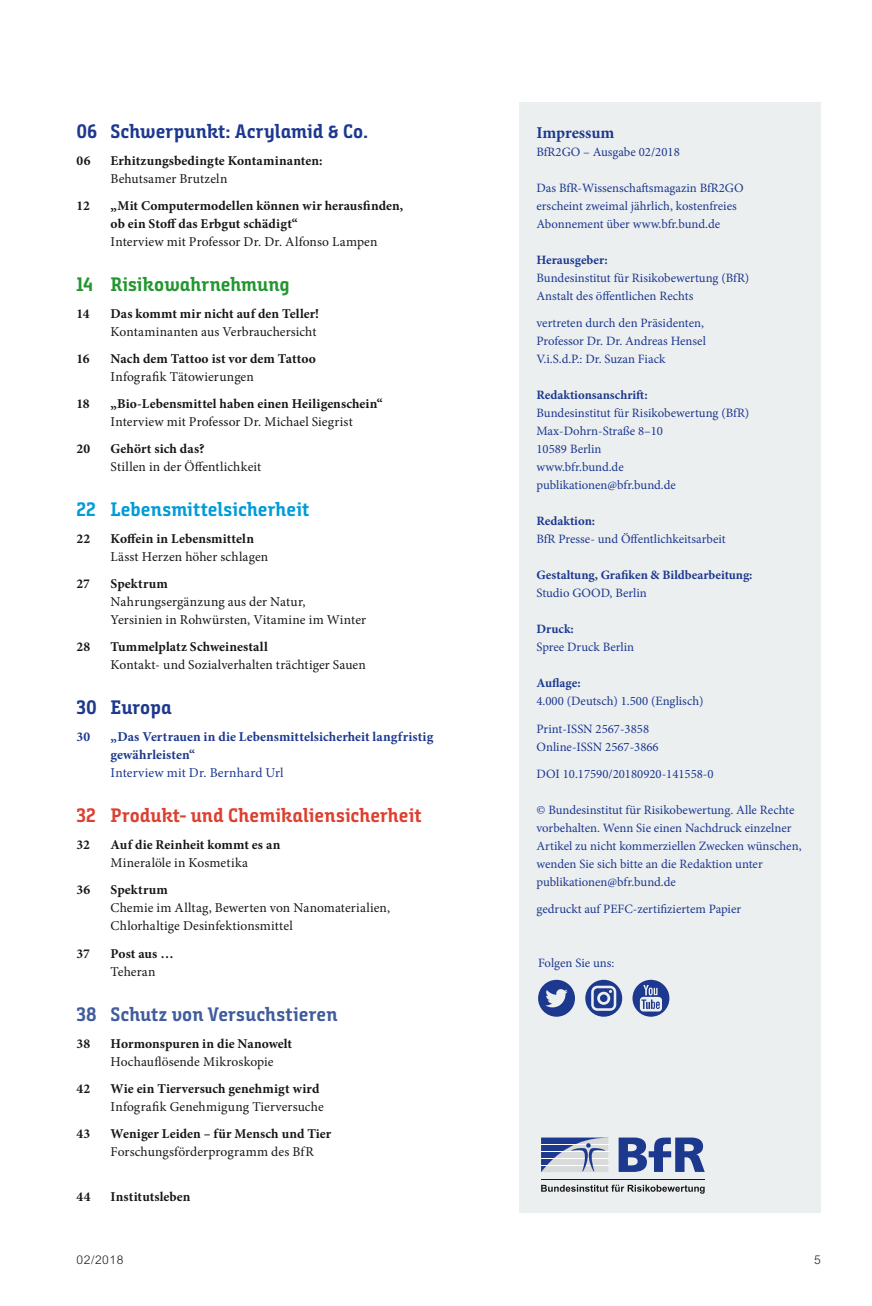
<style>
.page{position:relative;width:872px;height:1306px;background:#fff}
.page>*{position:absolute;margin:0;border:0;box-sizing:border-box;transform-origin:0 0}
.t1{font:19.5px "Bunday Slab Bold Up";color:#1c388f}
.t2{font:19.5px "Bunday Slab Bold Up";letter-spacing:.005em;color:#dd4030}
.t3{font:19.5px "Bunday Slab Bold Up";letter-spacing:.005em;color:#415c9c}
.t4{font:19.5px "Bunday Slab Bold Up";letter-spacing:.005em;color:#009bd9}
.t5{font:19.5px "Bunday Slab Bold Up";color:#239630}
.t6{font:700 16.5px "Minion Pro";letter-spacing:-.005em;color:#1c388f}
.t7{font:13.5px/18px "Minion Pro";letter-spacing:.005em;color:#181716}
.t8{font:700 13.5px/18px "Minion Pro";letter-spacing:.005em;color:#181716}
.t9{font:700 13.5px/18px "Minion Pro";letter-spacing:.005em;color:#1c388f}
.t10{font:13.5px "Minion Pro";letter-spacing:.01em;color:#1c388f}
.t11{font:12.75px/18px "Minion Pro";color:#1c388f}
.t12{font:700 12.75px "Minion Pro";color:#1c388f}
.t13{font:300 12px "Arial";letter-spacing:.05em;color:#181716}
</style>
<div class="page">
<div style="left:519px;top:102px;width:302px;height:1110px;background:#eceff0"></div>
<svg style="left:541px;top:1137px;width:163px;height:57px"></svg>
<div style="left:538px;top:979px;width:37px;height:37px;background:#1c388f;border-radius:50%"></div>
<svg style="left:545px;top:989px;width:23px;height:18px"></svg>
<svg style="left:585px;top:979px;width:37px;height:37px"></svg>
<svg style="left:591px;top:985px;width:25px;height:25px"></svg>
<div style="left:594px;top:988px;width:19px;height:20px;background:#1c388f;border-radius:4px"></div>
<svg style="left:597px;top:989px;width:15px;height:15px"></svg>
<svg style="left:632px;top:979px;width:37px;height:37px"></svg>
<svg style="left:640px;top:985px;width:22px;height:26px"></svg>
<h1 class="t1" style="left:77px;top:120px;width:293px">06 Schwerpunkt: Acrylamid &amp; Co.</h1>
<p class="t8" style="left:77px;top:152px;width:15px">06</p>
<p class="t8" style="left:111px;top:152px;width:214px">Erhitzungsbedingte Kontaminanten:</p>
<p class="t7" style="left:111px;top:170px;width:118px">Behutsamer Brutzeln</p>
<p class="t8" style="left:77px;top:197px;width:15px">12</p>
<p class="t8" style="left:111px;top:197px;width:294px">„Mit Computermodellen können wir herausfinden, ob ein Stoff das Erbgut schädigt“</p>
<p class="t7" style="left:111px;top:233px;width:268px">Interview mit Professor Dr. Dr. Alfonso Lampen</p>
<h1 class="t5" style="left:77px;top:273px;width:215px">14 Risikowahrnehmung</h1>
<p class="t8" style="left:77px;top:305px;width:14px">14</p>
<p class="t8" style="left:111px;top:305px;width:210px">Das kommt mir nicht auf den Teller!</p>
<p class="t7" style="left:111px;top:323px;width:207px">Kontaminanten aus Verbrauchersicht</p>
<p class="t8" style="left:77px;top:350px;width:15px">16</p>
<p class="t8" style="left:111px;top:350px;width:207px">Nach dem Tattoo ist vor dem Tattoo</p>
<p class="t7" style="left:111px;top:368px;width:145px">Infografik Tätowierungen</p>
<p class="t8" style="left:77px;top:395px;width:15px">18</p>
<p class="t8" style="left:111px;top:395px;width:274px">„Bio-Lebensmittel haben einen Heiligenschein“</p>
<p class="t7" style="left:111px;top:413px;width:244px">Interview mit Professor Dr. Michael Siegrist</p>
<p class="t8" style="left:77px;top:440px;width:15px">20</p>
<p class="t8" style="left:111px;top:440px;width:95px">Gehört sich das?</p>
<p class="t7" style="left:111px;top:458px;width:152px">Stillen in der Öffentlichkeit</p>
<h1 class="t4" style="left:77px;top:498px;width:234px">22 Lebensmittelsicherheit</h1>
<p class="t8" style="left:77px;top:530px;width:15px">22</p>
<p class="t8" style="left:111px;top:530px;width:145px">Koffein in Lebensmitteln</p>
<p class="t7" style="left:111px;top:548px;width:159px">Lässt Herzen höher schlagen</p>
<p class="t8" style="left:77px;top:575px;width:15px">27</p>
<p class="t8" style="left:111px;top:575px;width:59px">Spektrum</p>
<p class="t7" style="left:111px;top:593px;width:257px">Nahrungsergänzung aus der Natur,<br>Yersinien in Rohwürsten, Vitamine im Winter</p>
<p class="t8" style="left:77px;top:638px;width:15px">28</p>
<p class="t8" style="left:111px;top:638px;width:159px">Tummelplatz Schweinestall</p>
<p class="t7" style="left:111px;top:656px;width:257px">Kontakt- und Sozialverhalten trächtiger Sauen</p>
<h1 class="t1" style="left:77px;top:696px;width:97px">30 Europa</h1>
<p class="t9" style="left:77px;top:728px;width:15px">30</p>
<p class="t9" style="left:111px;top:728px;width:324px">„Das Vertrauen in die Lebensmittelsicherheit langfristig gewährleisten“</p>
<p class="t10" style="left:111px;top:764px;width:174px">Interview mit Dr. Bernhard Url</p>
<h1 class="t2" style="left:77px;top:804px;width:347px">32 Produkt- und Chemikaliensicherheit</h1>
<p class="t8" style="left:77px;top:836px;width:15px">32</p>
<p class="t8" style="left:111px;top:836px;width:171px">Auf die Reinheit kommt es an</p>
<p class="t7" style="left:111px;top:854px;width:139px">Mineralöle in Kosmetika</p>
<p class="t8" style="left:77px;top:881px;width:15px">36</p>
<p class="t8" style="left:111px;top:881px;width:59px">Spektrum</p>
<p class="t7" style="left:111px;top:899px;width:281px">Chemie im Alltag, Bewerten von Nanomaterialien,<br>Chlorhaltige Desinfektionsmittel</p>
<p class="t8" style="left:77px;top:944px;width:15px">37</p>
<p class="t8" style="left:111px;top:944px;width:65px">Post aus …</p>
<p class="t7" style="left:111px;top:962px;width:47px">Teheran</p>
<h1 class="t3" style="left:77px;top:1002px;width:262px">38 Schutz von Versuchstieren</h1>
<p class="t8" style="left:77px;top:1034px;width:15px">38</p>
<p class="t8" style="left:111px;top:1034px;width:183px">Hormonspuren in die Nanowelt</p>
<p class="t7" style="left:111px;top:1052px;width:165px">Hochauflösende Mikroskopie</p>
<p class="t8" style="left:77px;top:1079px;width:15px">42</p>
<p class="t8" style="left:111px;top:1079px;width:210px">Wie ein Tierversuch genehmigt wird</p>
<p class="t7" style="left:111px;top:1097px;width:215px">Infografik Genehmigung Tierversuche</p>
<p class="t8" style="left:77px;top:1124px;width:15px">43</p>
<p class="t8" style="left:111px;top:1124px;width:222px">Weniger Leiden – für Mensch und Tier</p>
<p class="t7" style="left:111px;top:1142px;width:205px">Forschungsförderprogramm des BfR</p>
<p class="t8" style="left:77px;top:1187px;width:15px">44</p>
<p class="t8" style="left:111px;top:1187px;width:81px">Institutsleben</p>
<p class="t6" style="left:536px;top:121px;width:80px">Impressum</p>
<p class="t11" style="left:536px;top:143px;width:145px">BfR2GO – Ausgabe 02/2018</p>
<p class="t11" style="left:536px;top:179px;width:209px">Das BfR-Wissenschaftsmagazin BfR2GO erscheint zweimal jährlich, kostenfreies<br>Abonnement über www.bfr.bund.de</p>
<p class="t12" style="left:536px;top:251px;width:73px">Herausgeber:</p>
<p class="t11" style="left:536px;top:269px;width:214px">Bundesinstitut für Risikobewertung (BfR)<br>Anstalt des öffentlichen Rechts</p>
<p class="t11" style="left:536px;top:314px;width:171px">vertreten durch den Präsidenten,<br>Professor Dr. Dr. Andreas Hensel<br>V.i.S.d.P.: Dr. Suzan Fiack</p>
<p class="t12" style="left:536px;top:386px;width:113px">Redaktionsanschrift:</p>
<p class="t11" style="left:536px;top:404px;width:214px">Bundesinstitut für Risikobewertung (BfR)<br>Max-Dohrn-Straße 8–10<br>10589 Berlin<br>www.bfr.bund.de publikationen@bfr.bund.de</p>
<p class="t12" style="left:536px;top:512px;width:60px">Redaktion:</p>
<p class="t11" style="left:536px;top:530px;width:191px">BfR Presse- und Öffentlichkeitsarbeit</p>
<p class="t12" style="left:536px;top:566px;width:217px">Gestaltung, Grafiken &amp; Bildbearbeitung:</p>
<p class="t11" style="left:536px;top:584px;width:112px">Studio GOOD, Berlin</p>
<p class="t12" style="left:536px;top:620px;width:39px">Druck:</p>
<p class="t11" style="left:536px;top:638px;width:99px">Spree Druck Berlin</p>
<p class="t12" style="left:536px;top:674px;width:46px">Auflage:</p>
<p class="t11" style="left:536px;top:688px;width:169px;line-height:27px">4.000 (Deutsch) 1.500 (Englisch)<br>Print-ISSN 2567-3858</p>
<p class="t11" style="left:536px;top:733px;width:179px;line-height:27px">Online-ISSN 2567-3866<br>DOI 10.17590/20180920-141558-0</p>
<p class="t11" style="left:536px;top:800px;width:267px">© Bundesinstitut für Risikobewertung. Alle Rechte vorbehalten. Wenn Sie einen Nachdruck einzelner Artikel zu nicht kommerziellen Zwecken wünschen, wenden Sie sich bitte an die Redaktion unter publikationen@bfr.bund.de</p>
<p class="t11" style="left:536px;top:899px;width:206px">gedruckt auf PEFC-zertifiziertem Papier</p>
<p class="t11" style="left:538px;top:953px;width:78px">Folgen Sie uns:</p>
<p class="t13" style="left:77px;top:1252px;width:48px">02/2018</p>
<p class="t13" style="left:814px;top:1252px;width:8px">5</p>
</div>
